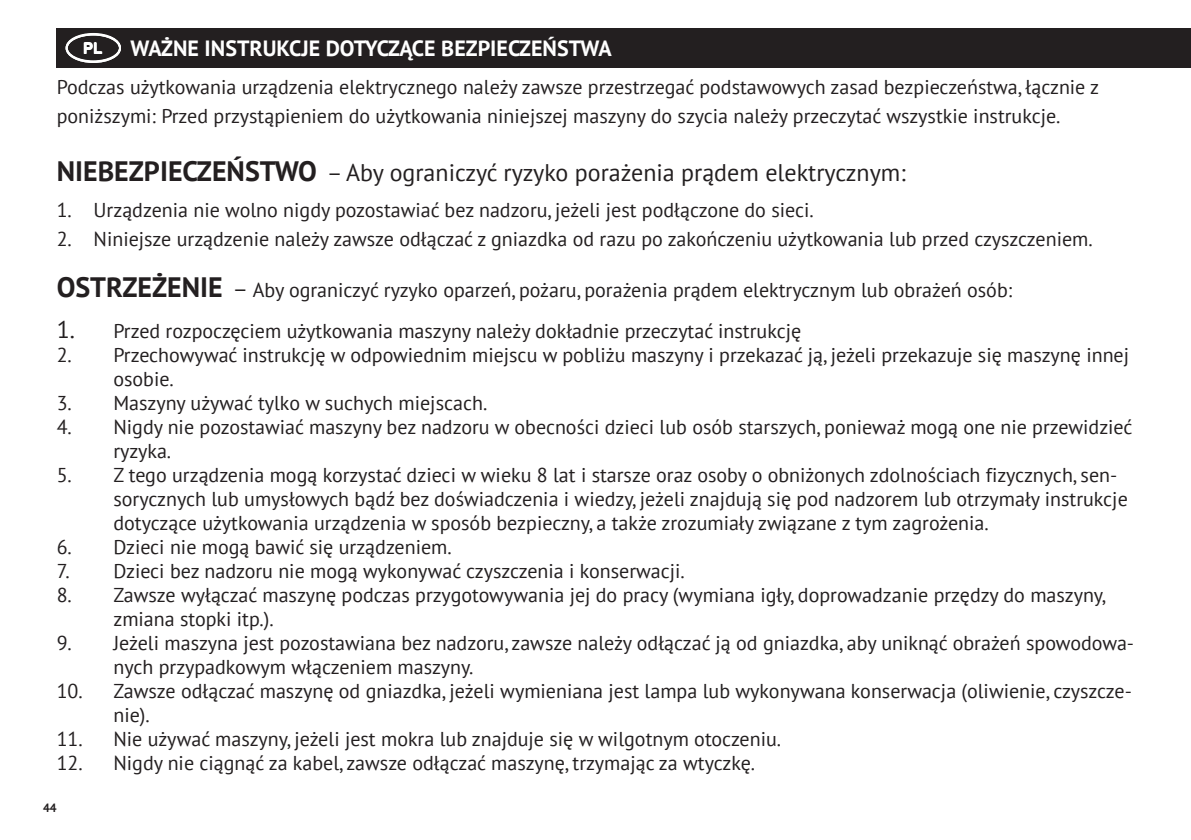
<style>
.page{position:relative;width:1191px;height:840px;background:#fff}
.page>*{position:absolute;margin:0;border:0;box-sizing:border-box;transform-origin:0 0}
.t1{font:24px "PT Sans";color:#231f20}
.t2{font:700 22px "PT Sans";color:#fff}
.t3{font:20px/24px "PT Sans";color:#231f20}
.t4{font:700 15.4px "Arial";color:#fff}
.t5{font:700 12px "PT Sans";color:#231f20}
.s1{font-weight:700;font-size:28px}
.s2{font-size:24px}
</style>
<div class="page">
<div style="left:57px;top:28px;width:1134px;height:40px;background:#231f20"></div>
<div style="left:66px;top:33px;width:55px;height:29px;border:2px solid #fff;border-radius:50%"></div>
<div style="left:66px;top:34px;width:55px;height:29px;border:2px solid #fff;border-radius:50%"></div>
<p class="t2" style="left:130px;top:34px;width:483px">WAŻNE INSTRUKCJE DOTYCZĄCE BEZPIECZEŃSTWA</p>
<p class="t3" style="left:57px;top:72px;width:1044px;line-height:28.8px">Podczas użytkowania urządzenia elektrycznego należy zawsze przestrzegać podstawowych zasad bezpieczeństwa, łącznie z poniższymi: Przed przystąpieniem do użytkowania niniejszej maszyny do szycia należy przeczytać wszystkie instrukcje.</p>
<p class="t1" style="left:57px;top:157px;width:850px"><span class="s1">NIEBEZPIECZEŃSTWO</span> – Aby ograniczyć ryzyko porażenia prądem elektrycznym:</p>
<p class="t3" style="left:57px;top:197px;width:758px">1. Urządzenia nie wolno nigdy pozostawiać bez nadzoru, jeżeli jest podłączone do sieci.</p>
<p class="t3" style="left:57px;top:226px;width:1037px">2. Niniejsze urządzenie należy zawsze odłączać z gniazdka od razu po zakończeniu użytkowania lub przed czyszczeniem.</p>
<p class="t3" style="left:57px;top:277px;width:957px"><span class="s1">OSTRZEŻENIE</span> <span class="s2">–</span> Aby ograniczyć ryzyko oparzeń, pożaru, porażenia prądem elektrycznym lub obrażeń osób:</p>
<p class="t3" style="left:57px;top:318px;width:746px"><span class="s2">1.</span> Przed rozpoczęciem użytkowania maszyny należy dokładnie przeczytać instrukcję</p>
<p class="t3" style="left:113px;top:342px;width:1017px;text-indent:-57px">2. Przechowywać instrukcję w odpowiednim miejscu w pobliżu maszyny i przekazać ją, jeżeli przekazuje się maszynę innej osobie.</p>
<p class="t3" style="left:57px;top:390px;width:432px">3. Maszyny używać tylko w suchych miejscach.</p>
<p class="t3" style="left:113px;top:414px;width:1020px;text-indent:-57px">4. Nigdy nie pozostawiać maszyny bez nadzoru w obecności dzieci lub osób starszych, ponieważ mogą one nie przewidzieć ryzyka.</p>
<p class="t3" style="left:113px;top:462px;width:1016px;text-indent:-57px">5. Z tego urządzenia mogą korzystać dzieci w wieku 8 lat i starsze oraz osoby o obniżonych zdolnościach fizycznych, sen&shy;sorycznych lub umysłowych bądź bez doświadczenia i wiedzy, jeżeli znajdują się pod nadzorem lub otrzymały instrukcje dotyczące użytkowania urządzenia w sposób bezpieczny, a także zrozumiały związane z tym zagrożenia.</p>
<p class="t3" style="left:57px;top:534px;width:396px">6. Dzieci nie mogą bawić się urządzeniem.</p>
<p class="t3" style="left:57px;top:558px;width:629px">7. Dzieci bez nadzoru nie mogą wykonywać czyszczenia i konserwacji.</p>
<p class="t3" style="left:113px;top:582px;width:993px;text-indent:-57px">8. Zawsze wyłączać maszynę podczas przygotowywania jej do pracy (wymiana igły, doprowadzanie przędzy do maszyny, zmiana stopki itp.).</p>
<p class="t3" style="left:113px;top:630px;width:1022px;text-indent:-57px">9. Jeżeli maszyna jest pozostawiana bez nadzoru, zawsze należy odłączać ją od gniazdka, aby uniknąć obrażeń spowodowa&shy;nych przypadkowym włączeniem maszyny.</p>
<p class="t3" style="left:113px;top:678px;width:1020px;text-indent:-57px">10. Zawsze odłączać maszynę od gniazdka, jeżeli wymieniana jest lampa lub wykonywana konserwacja (oliwienie, czyszcze&shy;nie).</p>
<p class="t3" style="left:57px;top:726px;width:726px">11. Nie używać maszyny, jeżeli jest mokra lub znajduje się w wilgotnym otoczeniu.</p>
<p class="t3" style="left:57px;top:750px;width:700px">12. Nigdy nie ciągnąć za kabel, zawsze odłączać maszynę, trzymając za wtyczkę.</p>
<p class="t4" style="left:83px;top:37px;width:21px">PL</p>
<p class="t5" style="left:43px;top:799px;width:15px">44</p>
</div>
